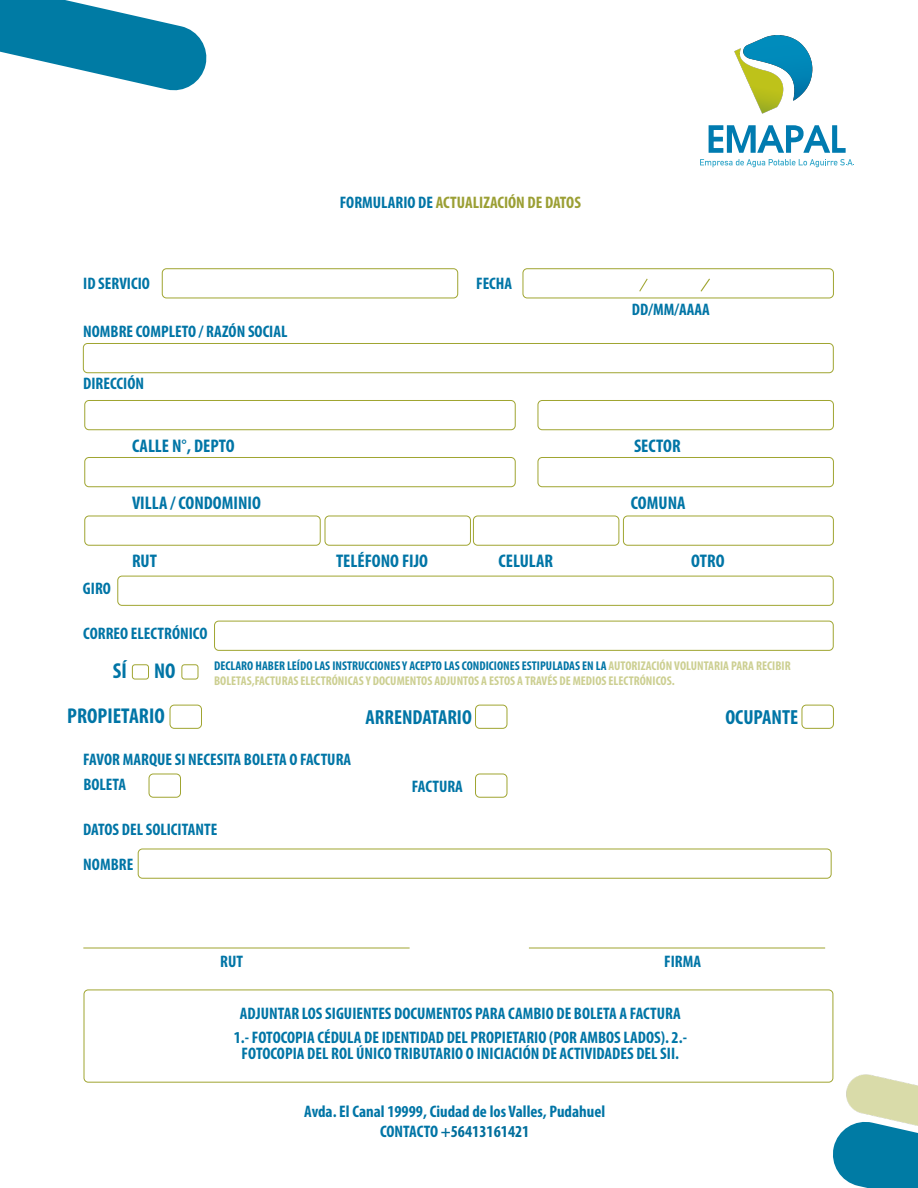
<style>
.page{position:relative;width:918px;height:1188px;background:#fff}
.page>*{position:absolute;margin:0;border:0;box-sizing:border-box;transform-origin:0 0}
.t1{font:700 condensed 21.75px "Myriad Pro";color:#0075a6}
.t2{font:700 condensed 21.6px "Myriad Pro";color:#0075a6}
.t3{font:700 condensed 20.55px "Myriad Pro";color:#0075a6}
.t4{font:700 condensed 20.4px "Myriad Pro";color:#0075a6}
.t5{font:700 condensed 18.3px "Myriad Pro";color:#0075a6}
.t6{font:700 condensed 16.8px/24.9px "Myriad Pro";color:#0075a6}
.t7{font:700 condensed 16.8px "Myriad Pro";color:#9b9f34}
.t8{font:700 condensed 12.75px/15.3px "Myriad Pro";color:#cccf91}
.s1{color:#0075a6}
.s2{font-size:21.45px}
.s3{color:#006e9c}
</style>
<div class="page">
<div style="left:523px;top:268px;width:311px;height:30px;border:1px solid #a0a531;border-radius:4px"></div>
<svg style="left:639px;top:279px;width:9px;height:13px"></svg>
<svg style="left:701px;top:279px;width:9px;height:13px"></svg>
<div style="left:83px;top:343px;width:751px;height:30px;border:1px solid #a0a531;border-radius:4px"></div>
<div style="left:117px;top:576px;width:717px;height:30px;border:1px solid #a0a531;border-radius:4px"></div>
<div style="left:138px;top:849px;width:694px;height:30px;border:1px solid #a0a531;border-radius:4px"></div>
<div style="left:84px;top:990px;width:749px;height:93px;border:1px solid #a0a531;border-radius:4px"></div>
<div style="left:214px;top:621px;width:620px;height:30px;border:1px solid #a0a531;border-radius:4px"></div>
<div style="left:162px;top:268px;width:296px;height:30px;border:1px solid #a0a531;border-radius:4px"></div>
<div style="left:84px;top:400px;width:432px;height:30px;border:1px solid #a0a531;border-radius:4px"></div>
<div style="left:538px;top:400px;width:296px;height:30px;border:1px solid #a0a531;border-radius:4px"></div>
<div style="left:84px;top:457px;width:432px;height:30px;border:1px solid #a0a531;border-radius:4px"></div>
<div style="left:538px;top:457px;width:296px;height:30px;border:1px solid #a0a531;border-radius:4px"></div>
<div style="left:84px;top:516px;width:237px;height:30px;border:1px solid #a0a531;border-radius:4px"></div>
<div style="left:325px;top:516px;width:146px;height:30px;border:1px solid #a0a531;border-radius:4px"></div>
<div style="left:473px;top:516px;width:146px;height:30px;border:1px solid #a0a531;border-radius:4px"></div>
<div style="left:170px;top:705px;width:32px;height:24px;border:1px solid #a0a531;border-radius:4px"></div>
<div style="left:149px;top:774px;width:32px;height:24px;border:1px solid #a0a531;border-radius:4px"></div>
<div style="left:475px;top:774px;width:32px;height:24px;border:1px solid #a0a531;border-radius:4px"></div>
<div style="left:475px;top:705px;width:32px;height:24px;border:1px solid #a0a531;border-radius:4px"></div>
<div style="left:802px;top:705px;width:32px;height:24px;border:1px solid #a0a531;border-radius:4px"></div>
<div style="left:623px;top:516px;width:211px;height:30px;border:1px solid #a0a531;border-radius:4px"></div>
<hr style="left:83px;top:948px;width:327px;height:1px;background:#a0a531">
<hr style="left:529px;top:948px;width:296px;height:1px;background:#a0a531">
<div style="left:132px;top:664px;width:17px;height:15px;border:1px solid #a0a531;border-radius:3px"></div>
<div style="left:182px;top:664px;width:16px;height:15px;border:1px solid #a0a531;border-radius:3px"></div>
<svg style="left:0;top:0;width:207px;height:91px"></svg>
<svg style="left:833px;top:1130px;width:11px;height:49px"></svg>
<img style="left:844px;top:1074px;width:74px;height:114px">
<img style="left:744px;top:36px;width:69px;height:64px">
<img style="left:735px;top:48px;width:59px;height:65px">
<svg style="left:709px;top:125px;width:137px;height:28px"></svg>
<svg style="left:700px;top:159px;width:154px;height:8px"></svg>
<p class="t7" style="left:340px;top:191px;width:243px"><span class="s1">FORMULARIO DE</span> ACTUALIZACIÓN DE DATOS</p>
<p class="t6" style="left:83px;top:270px;width:68px">ID SERVICIO</p>
<p class="t6" style="left:476px;top:270px;width:38px">FECHA</p>
<p class="t6" style="left:83px;top:318px;width:206px">NOMBRE COMPLETO / RAZÓN SOCIAL</p>
<p class="t6" style="left:83px;top:371px;width:62px">DIRECCIÓN</p>
<p class="t6" style="left:632px;top:296px;width:79px">DD/MM/AAAA</p>
<p class="t5" style="left:132px;top:435px;width:104px">CALLE N°, DEPTO</p>
<p class="t5" style="left:634px;top:435px;width:48px">SECTOR</p>
<p class="t5" style="left:132px;top:492px;width:130px">VILLA / CONDOMINIO</p>
<p class="t5" style="left:631px;top:492px;width:56px">COMUNA</p>
<p class="t6" style="left:83px;top:575px;width:30px">GIRO</p>
<p class="t5" style="left:132px;top:549px;width:27px">RUT</p>
<p class="t5" style="left:336px;top:549px;width:94px">TELÉFONO FIJO</p>
<p class="t5" style="left:499px;top:549px;width:56px">CELULAR</p>
<p class="t5" style="left:691px;top:549px;width:35px">OTRO</p>
<p class="t6" style="left:83px;top:621px;width:126px">CORREO ELECTRÓNICO</p>
<p class="t1" style="left:113px;top:657px;width:64px">SÍ <span class="s2">NO</span></p>
<p class="t8" style="left:214px;top:658px;width:578px"><span class="s1">DECLARO HABER LEÍDO LAS INSTRUCCIONES Y ACEPTO LAS CONDICIONES ESTIPULADAS EN LA</span> AUTORIZACIÓN VOLUNTARIA PARA RECIBIR<br>BOLETAS,FACTURAS ELECTRÓNICAS Y DOCUMENTOS ADJUNTOS A ESTOS A TRAVÉS DE MEDIOS ELECTRÓNICOS.</p>
<p class="t2" style="left:67px;top:703px;width:99px">PROPIETARIO</p>
<p class="t4" style="left:365px;top:704px;width:108px">ARRENDATARIO</p>
<p class="t3" style="left:725px;top:704px;width:74px">OCUPANTE</p>
<p class="t6" style="left:83px;top:747px;width:269px">FAVOR MARQUE SI NECESITA BOLETA O FACTURA<br>BOLETA</p>
<p class="t6" style="left:83px;top:812px;width:136px;line-height:34.3px">DATOS DEL SOLICITANTE<br>NOMBRE</p>
<p class="t6" style="left:412px;top:774px;width:52px">FACTURA</p>
<p class="t6" style="left:220px;top:948px;width:24px">RUT</p>
<p class="t6" style="left:664px;top:948px;width:38px">FIRMA</p>
<p class="t6" style="left:234px;top:1001px;width:455px;line-height:23.9px;text-align:center">ADJUNTAR LOS SIGUIENTES DOCUMENTOS PARA CAMBIO DE BOLETA A FACTURA<br>1.- FOTOCOPIA CÉDULA DE IDENTIDAD DEL PROPIETARIO (POR AMBOS LADOS). 2.-</p>
<p class="t6" style="left:242px;top:1041px;width:439px">FOTOCOPIA DEL ROL ÚNICO TRIBUTARIO O INICIACIÓN DE ACTIVIDADES DEL SII.</p>
<p class="t6" style="left:304px;top:1101px;width:302px;line-height:20.1px;text-align:center">Avda. El Canal 19999, Ciudad de los Valles, Pudahuel<br>CONTACTO <span class="s3">+56413161421</span></p>
</div>
